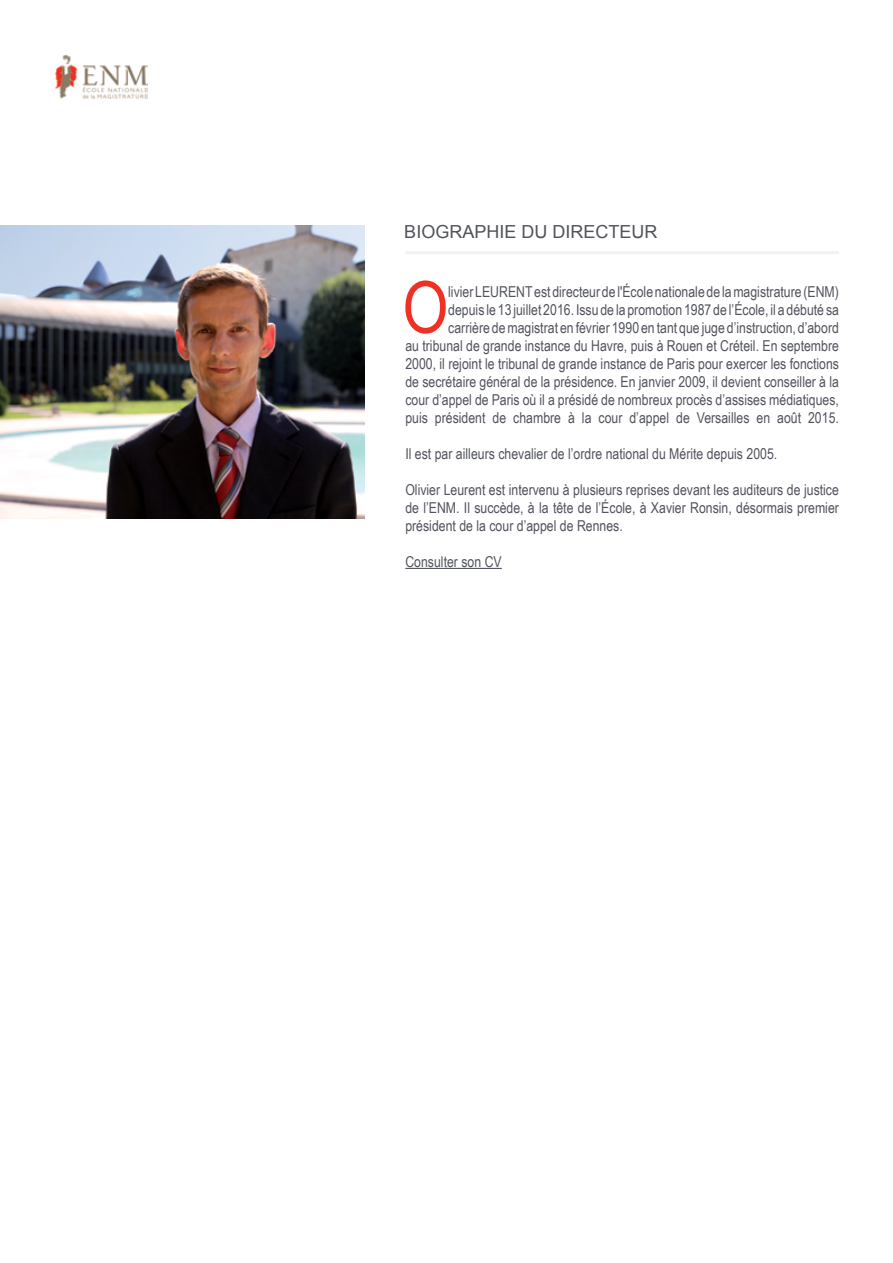
<style>
.page{position:relative;width:893px;height:1263px;background:#fff}
.page>*{position:absolute;margin:0;border:0;box-sizing:border-box;transform-origin:0 0}
.t1{font:71.85px "Arial Narrow";color:#ee3124}
.t2{font:18px "Arial";color:#52545d}
.t3{font:15px/18px "Arial Narrow";color:#52545d;text-align:right}
</style>
<div class="page">
<img style="left:0;top:225px;width:364px;height:294px">
<hr style="left:405px;top:568px;width:97px;height:1px;background:#52545d">
<img style="left:54px;top:54px;width:93px;height:45px">
<hr style="left:405px;top:251px;width:434px;height:3px;background:#f1f1f0">
<p class="t2" style="left:404px;top:220px;width:255px">BIOGRAPHIE DU DIRECTEUR</p>
<h1 class="t1" style="left:402px;top:255px;width:47px">O</h1>
<p class="t3" style="left:405px;top:282px;width:435px">livier LEURENT est directeur de l'École nationale de la magistrature (ENM)<br>depuis le 13 juillet 2016. Issu de la promotion 1987 de l’École, il a débuté sa carrière de magistrat en février 1990 en tant que juge d’instruction, d’abord<br>au tribunal de grande instance du Havre, puis à Rouen et Créteil. En septembre 2000, il rejoint le tribunal de grande instance de Paris pour exercer les fonctions de secrétaire général de la présidence. En janvier 2009, il devient conseiller à la cour d’appel de Paris où il a présidé de nombreux procès d’assises médiatiques, puis président de chambre à la cour d’appel de Versailles en août 2015.</p>
<p class="t3" style="left:405px;top:444px;width:373px">Il est par ailleurs chevalier de l’ordre national du Mérite depuis 2005.</p>
<p class="t3" style="left:405px;top:480px;width:435px;text-align:justify">Olivier Leurent est intervenu à plusieurs reprises devant les auditeurs de justice de l’ENM. Il succède, à la tête de l’École, à Xavier Ronsin, désormais premier président de la cour d’appel de Rennes.</p>
<p class="t3" style="left:405px;top:552px;width:98px">Consulter son CV</p>
</div>
